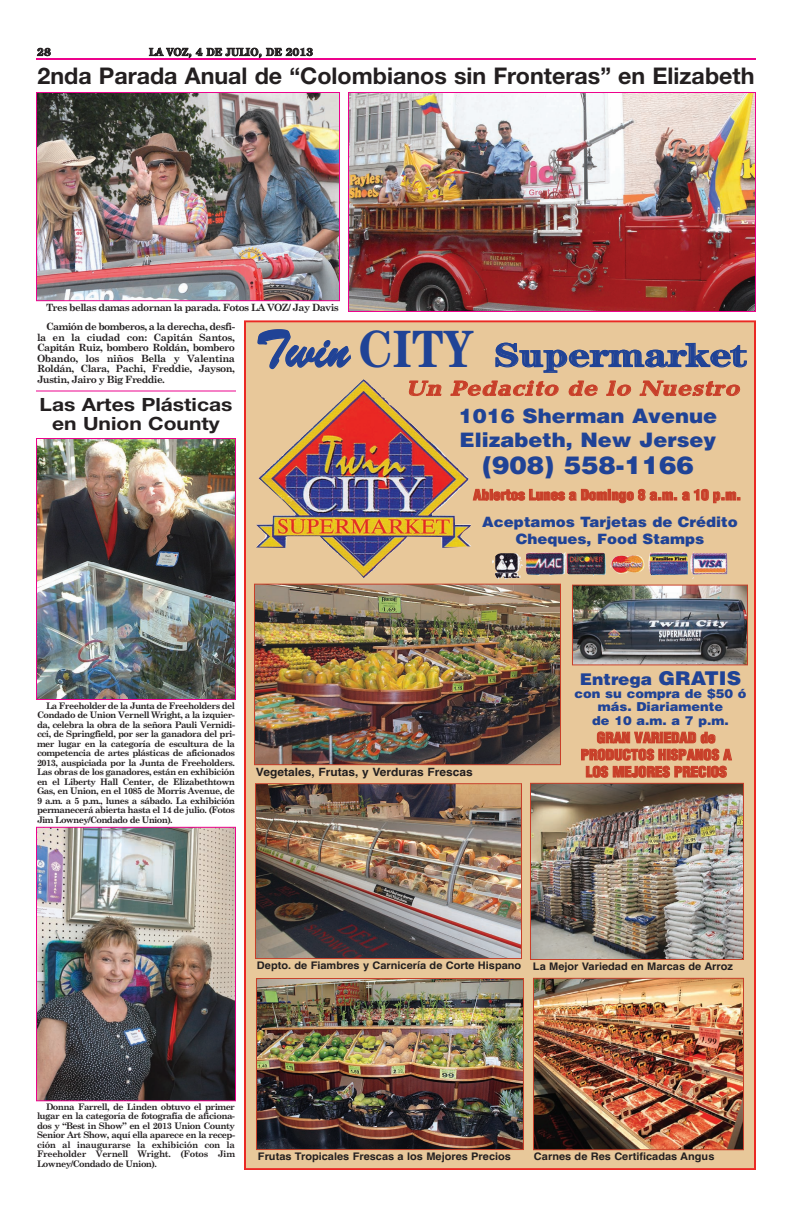
<style>
.page{position:relative;width:792px;height:1206px;background:#fff}
.page>*{position:absolute;margin:0;border:0;box-sizing:border-box;transform-origin:0 0}
.t1{font:33.3px "Century Std Handtooled Bold+HCJYCG";color:#204396;scale:1.2 1}
.t2{font:24.7px "Helvetica LT Std Blk+DDWOJU";color:#204396;scale:1.05 1}
.t3{font:700 23px "Helvetica Neue";color:#231f20}
.t4{font:italic 20.9px "Candida Std Bold+JAXCUY";color:#c83f29;scale:1.19 1}
.t5{font:20px/23.9px "Helvetica LT Std Blk+DDWOJU";color:#204396;scale:1.05 1}
.t6{font:700 18.3px/18.3px "Helvetica Neue";color:#231f20;text-align:center;scale:1.15 1}
.t7{font:16.2px "Helvetica LT Std Blk+DDWOJU";color:#204396;scale:1.05 1}
.t8{font:14.3px/17.1px "Helvetica LT Std Blk Cond+XGDZFA";color:#c83f29;text-align:center;scale:1.05 1}
.t9{font:14.3px/17.1px "Helvetica LT Std Blk+DDWOJU";color:#204396;text-align:center;scale:1.05 1}
.t10{font:12.4px/13.3px "Helvetica LT Std Blk+DDWOJU";color:#204396;text-align:center;scale:1.05 1}
.t11{font:11.4px "Helvetica Bold+XYWQXS";color:#231f20;scale:1.05 1}
.t12{font:10.5px "Helvetica Bold+XYWQXS";color:#231f20;scale:1.05 1}
.t13{font:700 10px/10.5px "Century Schoolbook";letter-spacing:-.055em;color:#231f20}
.t14{font:700 10px "Century Old Style Std";letter-spacing:.035em;color:#231f20}
.t15{font:700 9px/9.5px "Century Schoolbook";letter-spacing:-.055em;color:#231f20;text-align:justify}
.s1{font-family:"Brush Script Std+LDCZWW";font-size:52.6px}
.s2{font-family:"Century Std Bold+TUTWWV";font-size:52.6px}
.s3{font-size:19px}
</style>
<div class="page">
<hr style="left:36px;top:58px;width:720px;height:2px;background:#ed028c">
<div style="left:246px;top:322px;width:508px;height:846px;background:#e8c89a"></div>
<img style="left:256px;top:379px;width:215px;height:199px">
<img style="left:256px;top:586px;width:303px;height:177px">
<div style="left:254px;top:584px;width:307px;height:181px;border:1px solid #c83f29"></div>
<img style="left:257px;top:785px;width:263px;height:172px">
<div style="left:255px;top:783px;width:267px;height:176px;border:1px solid #c83f29"></div>
<img style="left:258px;top:980px;width:264px;height:168px">
<div style="left:256px;top:978px;width:268px;height:172px;border:1px solid #c83f29"></div>
<img style="left:574px;top:587px;width:172px;height:76px">
<div style="left:572px;top:585px;width:176px;height:80px;border:1px solid #c83f29"></div>
<img style="left:532px;top:785px;width:210px;height:173px">
<div style="left:530px;top:783px;width:214px;height:177px;border:1px solid #c83f29"></div>
<img style="left:535px;top:980px;width:207px;height:168px">
<div style="left:533px;top:978px;width:211px;height:172px;border:1px solid #c83f29"></div>
<img style="left:492px;top:551px;width:236px;height:28px">
<img style="left:350px;top:94px;width:404px;height:216px">
<div style="left:348px;top:92px;width:408px;height:220px;border:1px solid #ed028c"></div>
<img style="left:38px;top:94px;width:300px;height:205px">
<div style="left:36px;top:92px;width:304px;height:209px;border:1px solid #ed028c"></div>
<img style="left:38px;top:440px;width:196px;height:258px">
<div style="left:36px;top:438px;width:200px;height:262px;border:1px solid #ed028c"></div>
<img style="left:38px;top:829px;width:196px;height:270px">
<div style="left:36px;top:827px;width:200px;height:274px;border:1px solid #ed028c"></div>
<hr style="left:36px;top:390px;width:200px;height:2px;background:#ed028c">
<p class="t14" style="left:37px;top:46px;width:15px">28</p>
<p class="t14" style="left:149px;top:46px;width:165px">LA VOZ, 4 DE JULIO, DE 2013</p>
<p class="t3" style="left:37px;top:62px;width:719px">2nda Parada Anual de “Colombianos sin Fronteras” en Elizabeth</p>
<p class="t13" style="left:46px;top:298px;width:294px;line-height:19px">Tres bellas damas adornan la parada. Fotos LA VOZ/ Jay Davis<br>Camión de bomberos, a la derecha, desfi-</p>
<p class="t13" style="left:37px;top:332px;width:200px;text-align:justify">la en la ciudad con: Capitán Santos, Capitán Ruiz, bombero Roldán, bombero Obando, los niños Bella y Valentina Roldán, Clara, Pachi, Freddie, Jayson, Justin, Jairo y Big Freddie.</p>
<p class="t1" style="left:255px;top:344px;width:410px"><span class="s1">Twin</span> <span class="s2">CITY</span> Supermarket</p>
<p class="t5" style="left:459px;top:406px;width:247px">1016 Sherman Avenue<br>Elizabeth, New Jersey</p>
<p class="t2" style="left:482px;top:457px;width:203px">(908) 558-1166</p>
<p class="t4" style="left:406px;top:381px;width:286px">Un Pedacito de lo Nuestro</p>
<p class="t6" style="left:40px;top:395px;width:169px">Las Artes Plásticas en Union County</p>
<p class="t8" style="left:473px;top:487px;width:257px">Abiertos Lunes a Domingo 8 a.m. a 10 p.m.</p>
<p class="t9" style="left:482px;top:515px;width:245px">Aceptamos Tarjetas de Crédito<br>Cheques, Food Stamps</p>
<p class="t15" style="left:37px;top:701px;width:200px;text-indent:9px">La Freeholder de la Junta de Freeholders del Condado de Union Vernell Wright, a la izquier&shy;da, celebra la obra de la señora Pauli Vernidi - cci, de Springfield, por ser la ganadora del pri&shy;mer lugar en la categoría de escultura de la competencia de artes plásticas de aficionados 2013, auspiciada por la Junta de Freeholders.<br>Las obras de los ganadores, están en exhibición en el Liberty Hall Center, de Elizabethtown Gas, en Union, en el 1085 de Morris Avenue, de 9 a.m. a 5 p.m., lunes a sábado. La exhibición permanecerá abierta hasta el 14 de julio. (Fotos Jim Lowney/Condado de Union).</p>
<p class="t7" style="left:580px;top:673px;width:155px">Entrega <span class="s3">GRATIS</span></p>
<p class="t10" style="left:575px;top:688px;width:165px">con su compra de $50 ó más. Diariamente<br>de 10 a.m. a 7 p.m.</p>
<p class="t8" style="left:581px;top:730px;width:145px">GRAN VARIEDAD de<br>PRODUCTOS HISPANOS A</p>
<p class="t11" style="left:256px;top:766px;width:208px">Vegetales, Frutas, y Verduras Frescas</p>
<p class="t8" style="left:586px;top:765px;width:136px">LOS MEJORES PRECIOS</p>
<p class="t12" style="left:257px;top:959px;width:253px">Depto. de Fiambres y Carnicería de Corte Hispano</p>
<p class="t12" style="left:533px;top:961px;width:192px">La Mejor Variedad en Marcas de Arroz</p>
<p class="t15" style="left:37px;top:1102px;width:200px;text-indent:9px">Donna Farrell, de Linden obtuvo el primer lugar en la categoría de fotografía de aficiona&shy;dos y “Best in Show” en el 2013 Union County Senior Art Show, aquí ella aparece en la recep&shy;ción al inaugurarse la exhibición con la Freeholder Vernell Wright. (Fotos Jim Lowney/Condado de Union).</p>
<p class="t12" style="left:258px;top:1150px;width:243px">Frutas Tropicales Frescas a los Mejores Precios</p>
<p class="t12" style="left:534px;top:1150px;width:173px">Carnes de Res Certificadas Angus</p>
</div>
